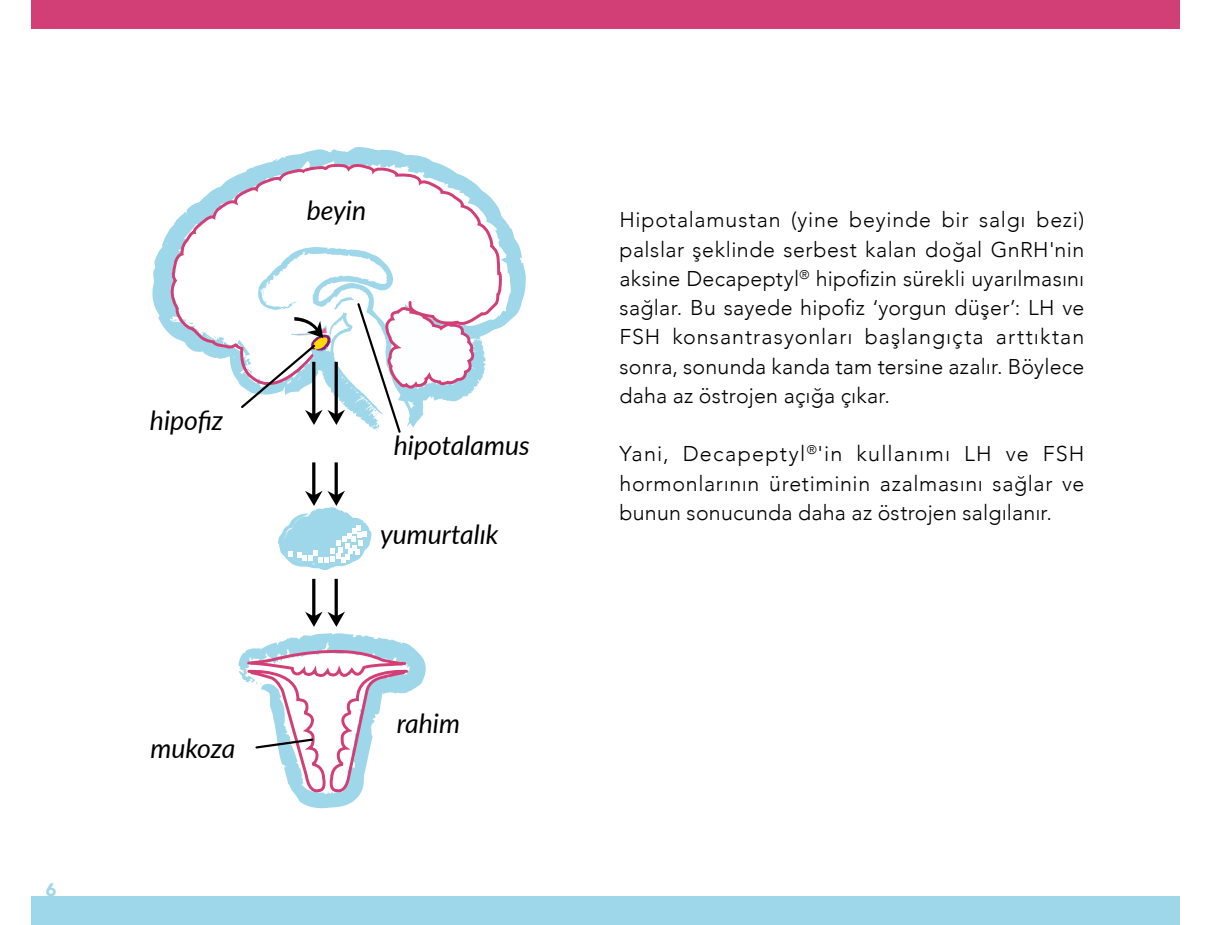
<style>
.page{position:relative;width:1212px;height:925px;background:#fff}
.page>*{position:absolute;margin:0;border:0;box-sizing:border-box;transform-origin:0 0}
.t1{font:italic 26.55px "Lato";color:#000}
.t2{font:300 21.38px/29.2px "Avenir";letter-spacing:.01em;color:#000;text-align:justify}
.t3{font:900 18px "Avenir";color:#9ed7e9}
</style>
<div class="page">
<div style="left:32px;top:0;width:1148px;height:29px;background:#d13f76"></div>
<svg style="left:152px;top:147px;width:374px;height:184px"></svg>
<svg style="left:167px;top:164px;width:334px;height:219px"></svg>
<svg style="left:278px;top:462px;width:93px;height:108px"></svg>
<svg style="left:238px;top:579px;width:188px;height:229px"></svg>
<svg style="left:239px;top:247px;width:248px;height:186px"></svg>
<div style="left:32px;top:896px;width:1148px;height:29px;background:#9ed7e9"></div>
<p class="t3" style="left:46px;top:874px;width:12px">6</p>
<p class="t1" style="left:307px;top:191px;width:61px">beyin</p>
<p class="t1" style="left:150px;top:401px;width:75px">hipofiz</p>
<p class="t1" style="left:150px;top:730px;width:87px">mukoza</p>
<p class="t1" style="left:394px;top:426px;width:137px">hipotalamus</p>
<p class="t1" style="left:380px;top:515px;width:120px">yumurtalık</p>
<p class="t1" style="left:397px;top:704px;width:65px">rahim</p>
<p class="t1" style="left:823px;top:191px;width:61px">beyin</p>
<p class="t2" style="left:619px;top:205px;width:466px">Hipotalamustan (yine beyinde bir salgı bezi) palslar şeklinde serbest kalan doğal GnRH'nin aksine Decapeptyl<sup>®</sup> hipofizin sürekli uyarılmasını sağlar. Bu sayede hipofiz ‘yorgun düşer’: LH ve FSH konsantrasyonları başlangıçta arttıktan sonra, sonunda kanda tam tersine azalır. Böylece daha az östrojen açığa çıkar.</p>
<p class="t2" style="left:619px;top:439px;width:466px">Yani, Decapeptyl<sup>®</sup>'in kullanımı LH ve FSH hormonlarının üretiminin azalmasını sağlar ve bunun sonucunda daha az östrojen salgılanır.</p>
<p class="t1" style="left:910px;top:426px;width:137px">hipotalamus</p>
</div>
